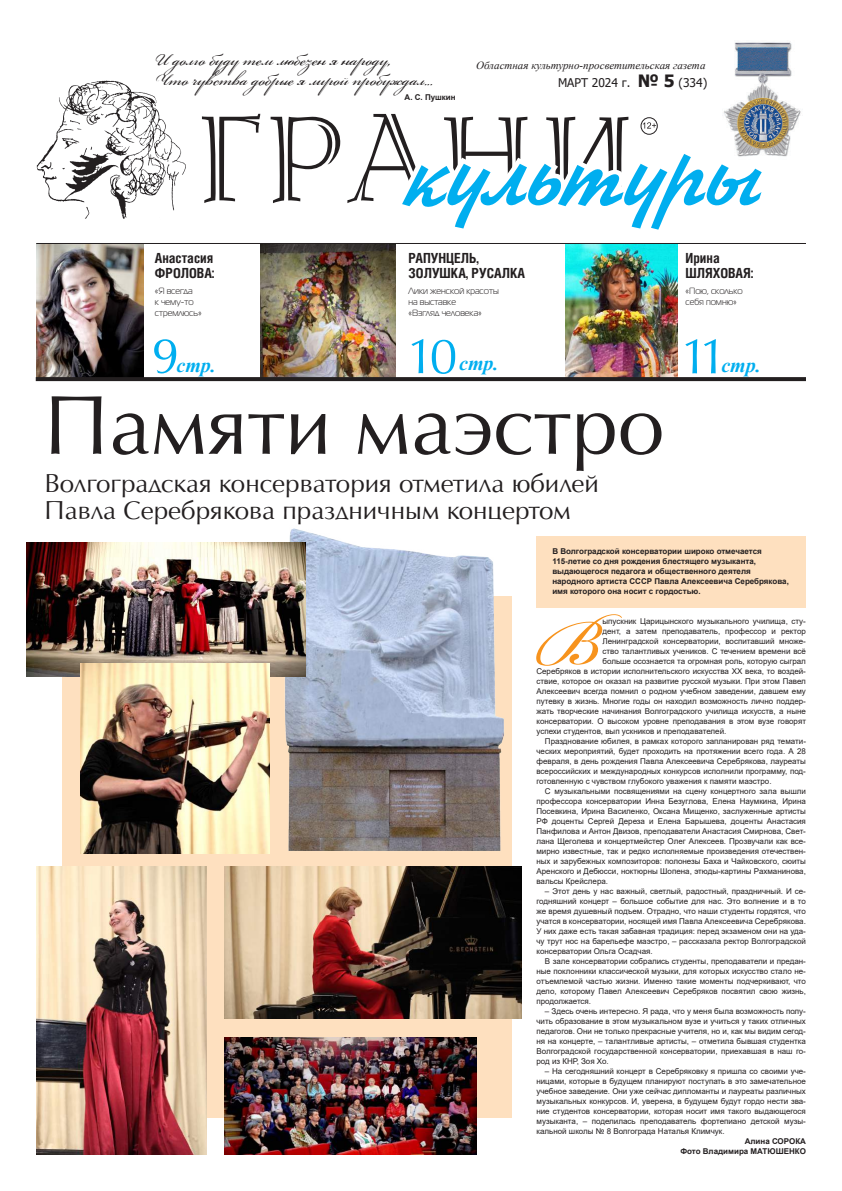
<style>
.page{position:relative;width:842px;height:1191px;background:#fff}
.page>*{position:absolute;margin:0;border:0;box-sizing:border-box;transform-origin:0 0}
.t1{font:103.2px "Bickham Script One";color:#f7931d}
.t2{font:84px "AG Opus High Resolution";color:#231f20}
.t3{font:50px "AG Opus High Resolution";color:#00aeef}
.t4{font:26px/27px "AG Opus High Resolution";color:#231f20}
.t5{font:26px/20px "Bickham Script One";color:#231f20}
.t6{font:italic 700 20px "Times New Roman";color:#00aeef}
.t7{font:700 14px/15px "Helios Cond";color:#231f20}
.t8{font:12px "Tahoma";color:#231f20}
.t9{font:italic 11px "Times New Roman";color:#231f20}
.t10{font:9px/11px "Magistral C";color:#231f20}
.t11{font:8px/10px "Arial";color:#231f20;text-align:justify}
.t12{font:700 8px/10px "Arial";color:#231f20;text-align:right}
.s1{font-weight:700;font-size:17px}
</style>
<div class="page">
<div style="left:63px;top:596px;width:449px;height:521px;background:#fee0bf"></div>
<div style="left:536px;top:536px;width:270px;height:72px;background:#fee0bf"></div>
<img style="left:566px;top:245px;width:111px;height:132px">
<img style="left:36px;top:244px;width:107px;height:133px">
<img style="left:260px;top:244px;width:135px;height:133px">
<img style="left:36px;top:80px;width:150px;height:139px">
<svg style="left:202px;top:114px;width:560px;height:116px"></svg>
<div style="left:640px;top:117px;width:18px;height:18px;border:1px solid #231f20;border-radius:50%"></div>
<svg style="left:36px;top:377px;width:770px;height:4px;fill:#231f20"></svg>
<hr style="left:36px;top:243px;width:770px;height:1px;background:#231f20">
<img style="left:719px;top:42px;width:82px;height:118px">
<img style="left:269px;top:528px;width:235px;height:326px">
<img style="left:27px;top:542px;width:278px;height:134px">
<img style="left:81px;top:664px;width:188px;height:189px">
<img style="left:225px;top:866px;width:296px;height:152px">
<img style="left:36px;top:866px;width:170px;height:288px">
<img style="left:225px;top:1037px;width:251px;height:117px">
<h3 class="t5" style="left:154px;top:51px;width:280px">И долго буду тем любезен я народу,<br>Что чувства добрые я лирой пробуждал...</h3>
<h3 class="t9" style="left:476px;top:57px;width:231px">Областная культурно-просветительская газета</h3>
<h3 class="t8" style="left:558px;top:74px;width:151px">МАРТ 2024 г. <span class="s1">№ 5</span> (334)</h3>
<p class="t12" style="left:405px;top:92px;width:53px">А. С. Пушкин</p>
<h3 class="t7" style="left:155px;top:250px;width:61px">Анастасия<br>ФРОЛОВА:</h3>
<p class="t10" style="left:155px;top:285px;width:48px">«Я всегда<br>к чему-то стремлюсь»</p>
<h3 class="t7" style="left:409px;top:250px;width:118px">РАПУНЦЕЛЬ,<br>ЗОЛУШКА, РУСАЛКА</h3>
<p class="t10" style="left:409px;top:285px;width:92px">Лики женской красоты на выставке<br>«Взгляд человека»</p>
<h3 class="t7" style="left:685px;top:250px;width:69px">Ирина<br>ШЛЯХОВАЯ:</h3>
<p class="t10" style="left:685px;top:285px;width:59px">«Пою, сколько себя помню»</p>
<h3 class="t3" style="left:152px;top:327px;width:29px">9</h3>
<h3 class="t6" style="left:177px;top:351px;width:41px">стр.</h3>
<h3 class="t3" style="left:407px;top:327px;width:52px">10</h3>
<h3 class="t6" style="left:459px;top:350px;width:41px">стр.</h3>
<h3 class="t3" style="left:681px;top:328px;width:48px">11</h3>
<h3 class="t6" style="left:721px;top:351px;width:41px">стр.</h3>
<h2 class="t2" style="left:44px;top:377px;width:622px">Памяти маэстро</h2>
<h3 class="t4" style="left:45px;top:470px;width:556px">Волгоградская консерватория отметила юбилей<br>Павла Серебрякова праздничным концертом</h3>
<p class="t12" style="left:552px;top:546px;width:238px;text-align:left">В Волгоградской консерватории широко отмечается 115-летие со дня рождения блестящего музыканта, выдающегося педагога и общественного деятеля народного артиста СССР Павла Алексеевича Серебрякова, имя которого она носит с гордостью.</p>
<h1 class="t1" style="left:536px;top:586px;width:68px">В</h1>
<p class="t11" style="left:602px;top:616px;width:205px">ыпускник Царицынского музыкального училища, сту-</p>
<p class="t11" style="left:602px;top:626px;width:205px">дент, а затем преподаватель, профессор и ректор</p>
<p class="t11" style="left:602px;top:636px;width:205px">Ленинградской консерватории, воспитавший множе-</p>
<p class="t11" style="left:602px;top:646px;width:205px">ство талантливых учеников. С течением времени всё</p>
<p class="t11" style="left:602px;top:656px;width:205px">больше осознается та огромная роль, которую сыграл</p>
<p class="t11" style="left:536px;top:666px;width:271px">Серебряков в истории исполнительского искусства ХХ века, то воздей-</p>
<p class="t11" style="left:536px;top:676px;width:271px">ствие, которое он оказал на развитие русской музыки. При этом Павел</p>
<p class="t11" style="left:536px;top:686px;width:271px">Алексеевич всегда помнил о родном учебном заведении, давшем ему</p>
<p class="t11" style="left:536px;top:696px;width:271px">путевку в жизнь. Многие годы он находил возможность лично поддер-</p>
<p class="t11" style="left:536px;top:706px;width:271px">жать творческие начинания Волгоградского училища искусств, а ныне</p>
<p class="t11" style="left:536px;top:716px;width:271px">консерватории. О высоком уровне преподавания в этом вузе говорят</p>
<p class="t11" style="left:536px;top:726px;width:191px">успехи студентов, вып ускников и преподавателей.</p>
<p class="t11" style="left:545px;top:736px;width:263px">Празднование юбилея, в рамках которого запланирован ряд темати-</p>
<p class="t11" style="left:536px;top:746px;width:271px">ческих мероприятий, будет проходить на протяжении всего года. А 28</p>
<p class="t11" style="left:536px;top:756px;width:271px">февраля, в день рождения Павла Алексеевича Серебрякова, лауреаты</p>
<p class="t11" style="left:536px;top:766px;width:271px">всероссийских и международных конкурсов исполнили программу, под-</p>
<p class="t11" style="left:536px;top:776px;width:237px">готовленную с чувством глубокого уважения к памяти маэстро.</p>
<p class="t11" style="left:545px;top:786px;width:263px">С музыкальными посвящениями на сцену концертного зала вышли</p>
<p class="t11" style="left:536px;top:796px;width:271px">профессора консерватории Инна Безуглова, Елена Наумкина, Ирина</p>
<p class="t11" style="left:536px;top:806px;width:271px">Посевкина, Ирина Василенко, Оксана Мищенко, заслуженные артисты</p>
<p class="t11" style="left:536px;top:816px;width:271px">РФ доценты Сергей Дереза и Елена Барышева, доценты Анастасия</p>
<p class="t11" style="left:536px;top:826px;width:271px">Панфилова и Антон Двизов, преподаватели Анастасия Смирнова, Свет-</p>
<p class="t11" style="left:536px;top:836px;width:271px">лана Щеголева и концертмейстер Олег Алексеев. Прозвучали как все-</p>
<p class="t11" style="left:536px;top:846px;width:271px">мирно известные, так и редко исполняемые произведения отечествен-</p>
<p class="t11" style="left:536px;top:856px;width:271px">ных и зарубежных композиторов: полонезы Баха и Чайковского, сюиты</p>
<p class="t11" style="left:536px;top:866px;width:271px">Аренского и Дебюсси, ноктюрны Шопена, этюды-картины Рахманинова,</p>
<p class="t11" style="left:536px;top:876px;width:73px">вальсы Крейслера.</p>
<p class="t11" style="left:536px;top:886px;width:271px;text-indent:9px">– Этот день у нас важный, светлый, радостный, праздничный. И се&shy;годняшний концерт – большое событие для нас. Это волнение и в то же время душевный подъем. Отрадно, что наши студенты гордятся, что учатся в консерватории, носящей имя Павла Алексеевича Серебрякова.<br>У них даже есть такая забавная традиция: перед экзаменом они на уда&shy;чу трут нос на барельефе маэстро, – рассказала ректор Волгоградской консерватории Ольга Осадчая.</p>
<p class="t11" style="left:536px;top:956px;width:271px;text-indent:9px">В зале консерватории собрались студенты, преподаватели и предан&shy;ные поклонники классической музыки, для которых искусство стало не&shy;отъемлемой частью жизни. Именно такие моменты подчеркивают, что дело, которому Павел Алексеевич Серебряков посвятил свою жизнь, продолжается.</p>
<p class="t11" style="left:536px;top:1006px;width:271px;text-indent:9px">– Здесь очень интересно. Я рада, что у меня была возможность полу&shy;чить образование в этом музыкальном вузе и учиться у таких отличных педагогов. Они не только прекрасные учителя, но и, как мы видим сегод&shy;ня на концерте, – талантливые артисты, – отметила бывшая студентка Волгоградской государственной консерватории, приехавшая в наш го&shy;род из КНР, Зоя Хо.</p>
<p class="t11" style="left:536px;top:1066px;width:271px;text-indent:9px">– На сегодняшний концерт в Серебряковку я пришла со своими уче&shy;ницами, которые в будущем планируют поступать в это замечательное учебное заведение. Они уже сейчас дипломанты и лауреаты различных музыкальных конкурсов. И, уверена, в будущем будут гордо нести зва&shy;ние студентов консерватории, которая носит имя такого выдающегося музыканта, – поделилась преподаватель фортепиано детской музы&shy;кальной школы № 8 Волгограда Наталья Климчук.</p>
<p class="t12" style="left:680px;top:1136px;width:127px">Алина СОРОКА<br>Фото Владимира МАТЮШЕНКО</p>
</div>
